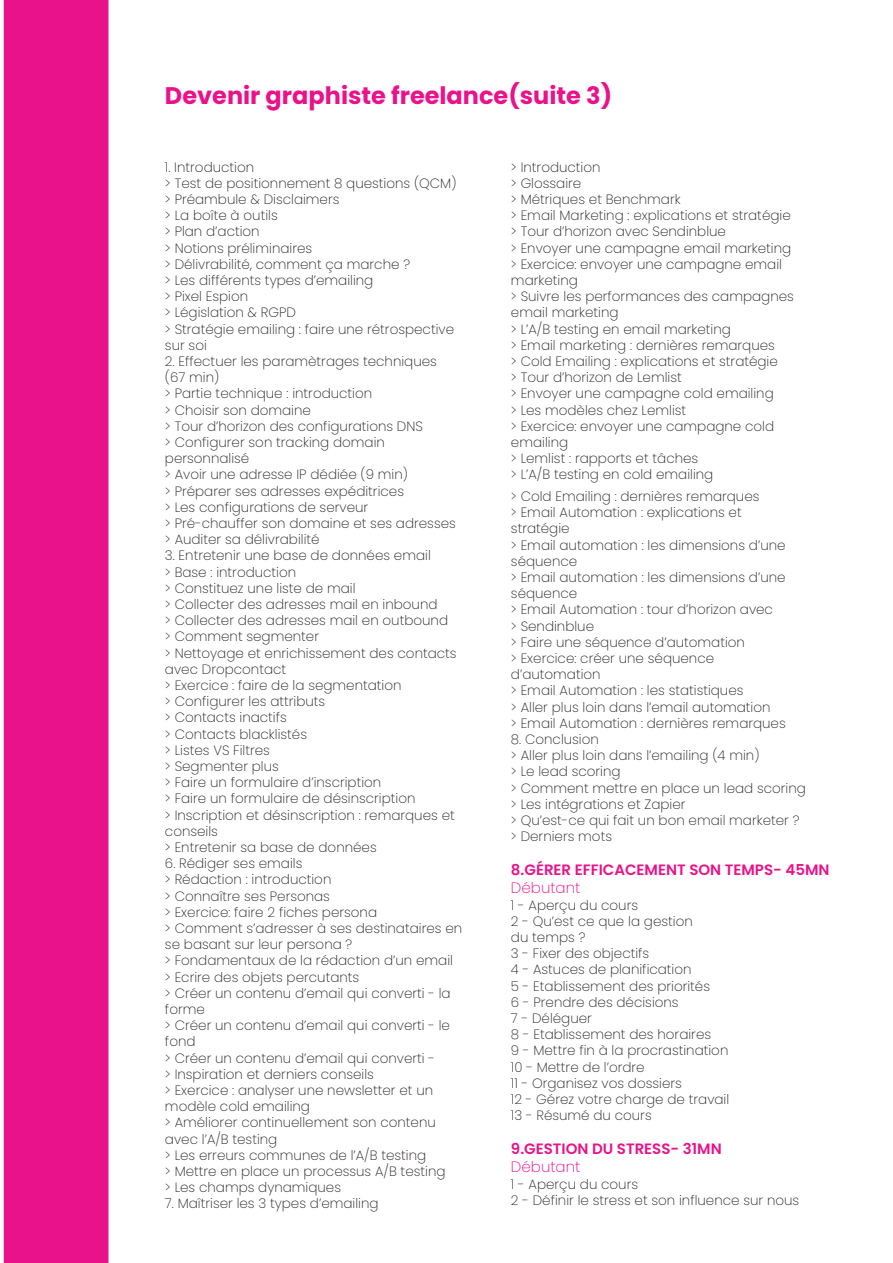
<style>
.page{position:relative;width:893px;height:1263px;background:#fff}
.page>*{position:absolute;margin:0;border:0;box-sizing:border-box;transform-origin:0 0}
.t1{font:700 24px "Poppins";color:#ea128a}
.t2{font:600 15px "Poppins";color:#ea128a}
.t3{font:200 15px "Poppins";color:#ed028c}
.t4{font:200 13.5px/16.2px "Poppins";color:#231f20}
</style>
<div class="page">
<div style="left:3px;top:0;width:106px;height:1263px;background:#ea128a"></div>
<h1 class="t1" style="left:165px;top:82px;width:449px">Devenir graphiste freelance(suite 3)</h1>
<p class="t4" style="left:165px;top:159px;width:293px">1. Introduction<br>&gt; Test de positionnement 8 questions (QCM) &gt; Préambule &amp; Disclaimers<br>&gt; La boîte à outils<br>&gt; Plan d’action<br>&gt; Notions préliminaires<br>&gt; Délivrabilité, comment ça marche ?<br>&gt; Les différents types d’emailing<br>&gt; Pixel Espion<br>&gt; Législation &amp; RGPD<br>&gt; Stratégie emailing : faire une rétrospective sur soi</p>
<p class="t4" style="left:165px;top:353px;width:292px">2. Effectuer les paramètrages techniques (67 min)<br>&gt; Partie technique : introduction<br>&gt; Choisir son domaine<br>&gt; Tour d’horizon des configurations DNS<br>&gt; Configurer son tracking domain personnalisé<br>&gt; Avoir une adresse IP dédiée (9 min)<br>&gt; Préparer ses adresses expéditrices<br>&gt; Les configurations de serveur<br>&gt; Pré-chauffer son domaine et ses adresses &gt; Auditer sa délivrabilité</p>
<p class="t4" style="left:165px;top:548px;width:293px">3. Entretenir une base de données email<br>&gt; Base : introduction<br>&gt; Constituez une liste de mail<br>&gt; Collecter des adresses mail en inbound<br>&gt; Collecter des adresses mail en outbound &gt; Comment segmenter<br>&gt; Nettoyage et enrichissement des contacts avec Dropcontact<br>&gt; Exercice : faire de la segmentation<br>&gt; Configurer les attributs<br>&gt; Contacts inactifs<br>&gt; Contacts blacklistés<br>&gt; Listes VS Filtres<br>&gt; Segmenter plus<br>&gt; Faire un formulaire d’inscription<br>&gt; Faire un formulaire de désinscription<br>&gt; Inscription et désinscription : remarques et conseils<br>&gt; Entretenir sa base de données</p>
<p class="t4" style="left:165px;top:855px;width:299px">6. Rédiger ses emails<br>&gt; Rédaction : introduction<br>&gt; Connaître ses Personas<br>&gt; Exercice: faire 2 fiches persona<br>&gt; Comment s’adresser à ses destinataires en se basant sur leur persona ?<br>&gt; Fondamentaux de la rédaction d’un email &gt; Ecrire des objets percutants<br>&gt; Créer un contenu d’email qui converti - la forme<br>&gt; Créer un contenu d’email qui converti - le fond<br>&gt; Créer un contenu d’email qui converti -<br>&gt; Inspiration et derniers conseils<br>&gt; Exercice : analyser une newsletter et un modèle cold emailing<br>&gt; Améliorer continuellement son contenu avec l’A/B testing<br>&gt; Les erreurs communes de l’A/B testing<br>&gt; Mettre en place un processus A/B testing<br>&gt; Les champs dynamiques</p>
<p class="t4" style="left:165px;top:1196px;width:215px">7. Maîtriser les 3 types d’emailing</p>
<p class="t4" style="left:511px;top:159px;width:284px">&gt; Introduction<br>&gt; Glossaire<br>&gt; Métriques et Benchmark<br>&gt; Email Marketing : explications et stratégie &gt; Tour d’horizon avec Sendinblue<br>&gt; Envoyer une campagne email marketing &gt; Exercice: envoyer une campagne email marketing<br>&gt; Suivre les performances des campagnes email marketing<br>&gt; L’A/B testing en email marketing<br>&gt; Email marketing : dernières remarques<br>&gt; Cold Emailing : explications et stratégie<br>&gt; Tour d’horizon de Lemlist<br>&gt; Envoyer une campagne cold emailing<br>&gt; Les modèles chez Lemlist<br>&gt; Exercice: envoyer une campagne cold emailing<br>&gt; Lemlist : rapports et tâches<br>&gt; L’A/B testing en cold emailing</p>
<p class="t4" style="left:511px;top:488px;width:276px">&gt; Cold Emailing : dernières remarques<br>&gt; Email Automation : explications et stratégie<br>&gt; Email automation : les dimensions d’une séquence<br>&gt; Email automation : les dimensions d’une séquence<br>&gt; Email Automation : tour d’horizon avec<br>&gt; Sendinblue<br>&gt; Faire une séquence d’automation<br>&gt; Exercice: créer une séquence d’automation<br>&gt; Email Automation : les statistiques<br>&gt; Aller plus loin dans l’email automation<br>&gt; Email Automation : dernières remarques</p>
<p class="t4" style="left:511px;top:731px;width:296px">8. Conclusion<br>&gt; Aller plus loin dans l’emailing (4 min)<br>&gt; Le lead scoring<br>&gt; Comment mettre en place un lead scoring &gt; Les intégrations et Zapier<br>&gt; Qu’est-ce qui fait un bon email marketer ? &gt; Derniers mots</p>
<p class="t2" style="left:511px;top:861px;width:320px">8.GÉRER EFFICACEMENT SON TEMPS- 45MN</p>
<p class="t3" style="left:511px;top:879px;width:71px">Débutant</p>
<p class="t4" style="left:511px;top:897px;width:220px">1 - Aperçu du cours<br>2 - Qu’est ce que la gestion<br>du temps ?<br>3 - Fixer des objectifs<br>4 - Astuces de planification<br>5 - Etablissement des priorités<br>6 - Prendre des décisions<br>7 - Déléguer<br>8 - Etablissement des horaires<br>9 - Mettre fin à la procrastination<br>10 - Mettre de l’ordre<br>11 - Organisez vos dossiers<br>12 - Gérez votre charge de travail<br>13 - Résumé du cours</p>
<p class="t2" style="left:511px;top:1140px;width:212px">9.GESTION DU STRESS- 31MN</p>
<p class="t3" style="left:511px;top:1158px;width:71px">Débutant</p>
<p class="t4" style="left:511px;top:1176px;width:290px">1 - Aperçu du cours<br>2 - Définir le stress et son influence sur nous</p>
</div>
